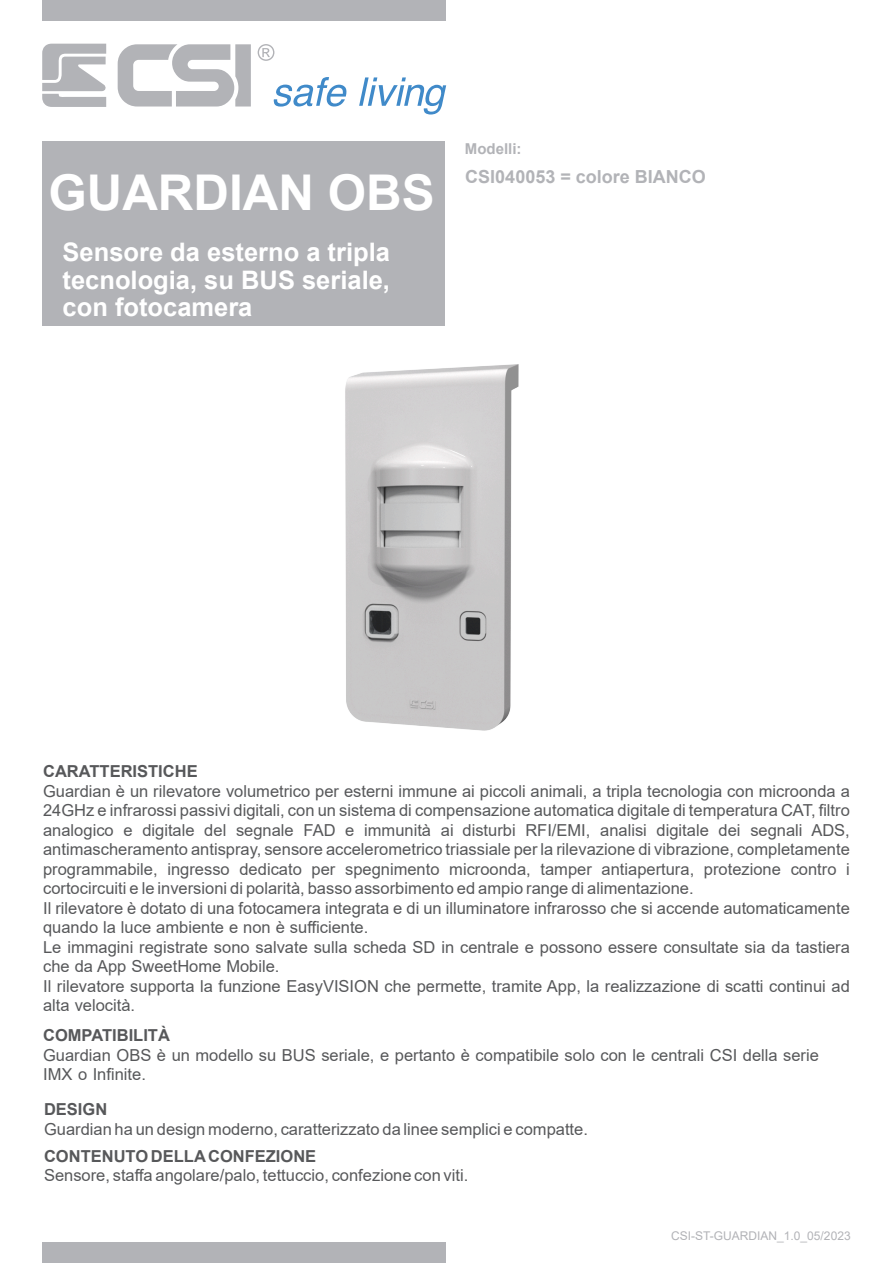
<style>
.page{position:relative;width:893px;height:1263px;background:#fff}
.page>*{position:absolute;margin:0;border:0;box-sizing:border-box;transform-origin:0 0}
.t1{font:700 49.35px "Arial";color:#fff}
.t2{font:700 25.5px/27.8px "Arial";color:#fff;text-align:justify}
.t3{font:700 18px "Arial";color:#b2b3b7}
.t4{font:16.5px/19.5px "Arial";color:#57585a}
.t5{font:700 16.5px "Arial";color:#57585a}
.t6{font:700 15px "Arial";color:#b2b3b7}
.t7{font:12px "Arial";color:#b2b3b7}
</style>
<div class="page">
<svg style="left:42px;top:44px;width:65px;height:63px"></svg>
<svg style="left:274px;top:77px;width:72px;height:30px"></svg>
<svg style="left:359px;top:77px;width:87px;height:38px"></svg>
<svg style="left:118px;top:44px;width:133px;height:63px"></svg>
<svg style="left:258px;top:44px;width:16px;height:17px"></svg>
<div style="left:42px;top:0;width:404px;height:21px;background:#b2b3b7"></div>
<div style="left:42px;top:1242px;width:404px;height:21px;background:#b2b3b7"></div>
<div style="left:42px;top:141px;width:402px;height:185px;background:#b2b3b7"></div>
<img style="left:345px;top:364px;width:174px;height:367px">
<h1 class="t1" style="left:48px;top:174px;width:388px">GUARDIAN OBS</h1>
<h2 class="t2" style="left:63px;top:240px;width:329px">Sensore da esterno a tripla tecnologia, su BUS seriale, con fotocamera</h2>
<p class="t6" style="left:465px;top:143px;width:58px">Modelli:</p>
<p class="t3" style="left:465px;top:170px;width:242px">CSI040053 = colore BIANCO</p>
<p class="t5" style="left:43px;top:765px;width:156px">CARATTERISTICHE</p>
<p class="t4" style="left:43px;top:783px;width:808px">Guardian è un rilevatore volumetrico per esterni immune ai piccoli animali, a tripla tecnologia con microonda a 24GHz e infrarossi passivi digitali, con un sistema di compensazione automatica digitale di temperatura CAT, filtro analogico e digitale del segnale FAD e immunità ai disturbi RFI/EMI, analisi digitale dei segnali ADS, antimascheramento antispray, sensore accelerometrico triassiale per la rilevazione di vibrazione, completamente programmabile, ingresso dedicato per spegnimento microonda, tamper antiapertura, protezione contro i cortocircuiti e le inversioni di polarità, basso assorbimento ed ampio range di alimentazione.<br>Il rilevatore è dotato di una fotocamera integrata e di un illuminatore infrarosso che si accende automaticamente quando la luce ambiente e non è sufficiente.<br>Le immagini registrate sono salvate sulla scheda SD in centrale e possono essere consultate sia da tastiera che da App SweetHome Mobile.<br>Il rilevatore supporta la funzione EasyVISION che permette, tramite App, la realizzazione di scatti continui ad alta velocità.</p>
<p class="t5" style="left:43px;top:1029px;width:128px">COMPATIBILITÀ</p>
<p class="t4" style="left:43px;top:1046px;width:777px">Guardian OBS è un modello su BUS seriale, e pertanto è compatibile solo con le centrali CSI della serie<br>IMX o Infinite.</p>
<p class="t5" style="left:44px;top:1103px;width:65px">DESIGN</p>
<p class="t4" style="left:44px;top:1121px;width:545px">Guardian ha un design moderno, caratterizzato da linee semplici e compatte.</p>
<p class="t5" style="left:44px;top:1150px;width:274px">CONTENUTO DELLA CONFEZIONE</p>
<p class="t4" style="left:44px;top:1167px;width:426px">Sensore, staffa angolare/palo, tettuccio, confezione con viti.</p>
<p class="t7" style="left:671px;top:1231px;width:181px">CSI-ST-GUARDIAN_1.0_05/2023</p>
</div>
